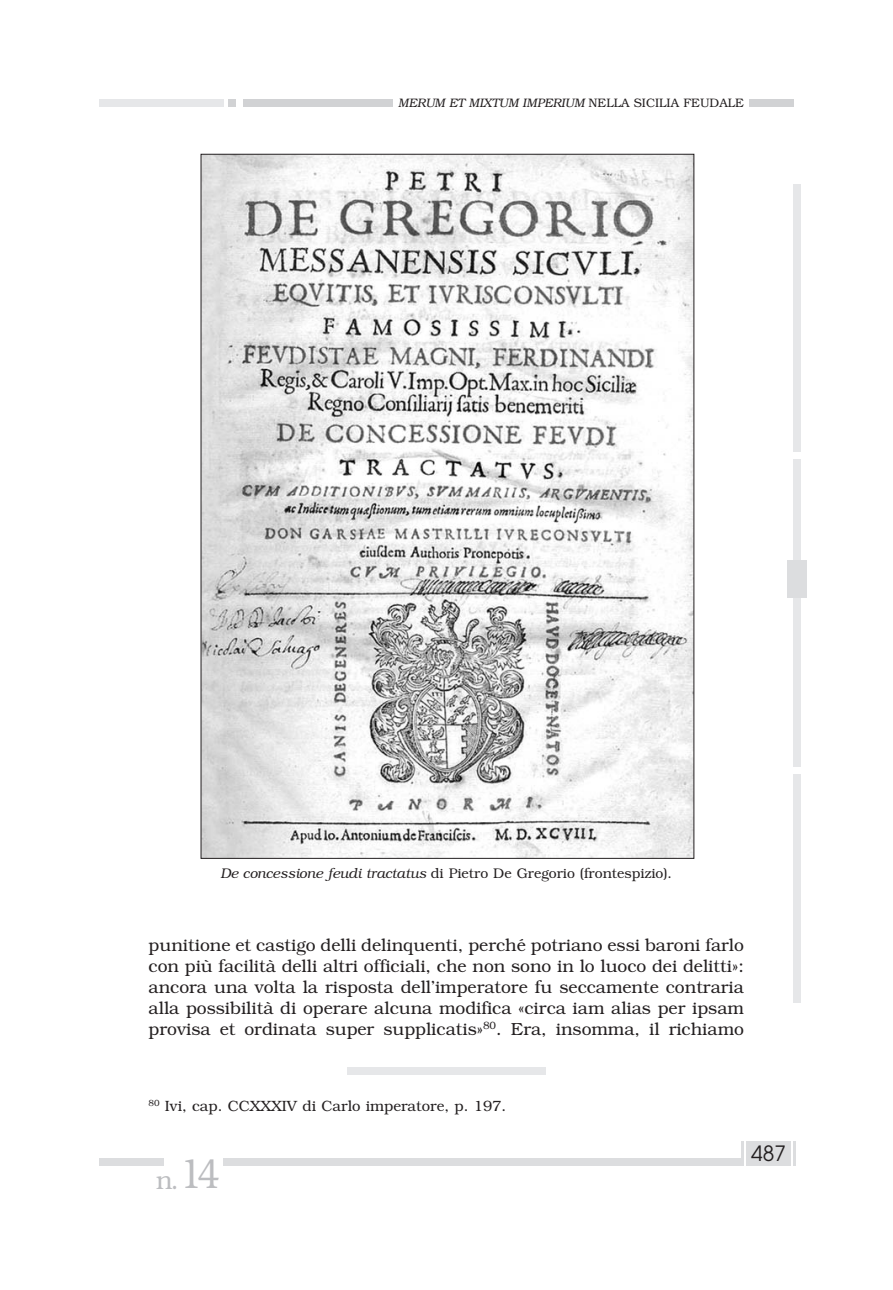
<style>
.page{position:relative;width:893px;height:1290px;background:#fff}
.page>*{position:absolute;margin:0;border:0;box-sizing:border-box;transform-origin:0 0}
.t1{font:300 26.25px "Bookman";color:#bcbdc0;scale:.95 1}
.t2{font:21px "Avant Garde";color:#231f20}
.t3{font:300 17.5px/21px "Bookman";color:#231f20;text-align:justify}
.t4{font:300 14.88px "Bookman";color:#231f20}
.t5{font:300 14px "Bookman";color:#231f20}
.t6{font:italic 300 12.25px "Bookman";color:#231f20}
.s1{font-style:normal}
.s2{font-style:italic}
.s3{font-size:42px}
</style>
<div class="page">
<div style="left:99px;top:99px;width:124px;height:8px;background:#e6e7e9"></div>
<div style="left:228px;top:99px;width:8px;height:8px;background:#d1d2d4"></div>
<div style="left:243px;top:99px;width:150px;height:8px;background:#d1d2d4"></div>
<div style="left:749px;top:99px;width:44px;height:8px;background:#d1d2d4"></div>
<div style="left:793px;top:184px;width:8px;height:267px;background:#e6e7e9"></div>
<div style="left:793px;top:459px;width:8px;height:307px;background:#e6e7e9"></div>
<div style="left:793px;top:774px;width:8px;height:228px;background:#e6e7e9"></div>
<div style="left:787px;top:561px;width:20px;height:37px;background:#dcdddf"></div>
<div style="left:99px;top:1158px;width:64px;height:8px;background:#dcdddf"></div>
<div style="left:223px;top:1158px;width:521px;height:8px;background:#dcdddf"></div>
<hr style="left:741px;top:1141px;width:3px;height:25px;background:#dcdddf">
<div style="left:746px;top:1141px;width:45px;height:25px;background:#dcdddf"></div>
<hr style="left:793px;top:1141px;width:3px;height:25px;background:#dcdddf">
<div style="left:347px;top:1068px;width:198px;height:7px;background:#e6e7e9"></div>
<img style="left:203px;top:156px;width:489px;height:701px">
<p class="t6" style="left:398px;top:98px;width:347px">MERUM ET MIXTUM IMPERIUM <span class="s1">NELLA SICILIA FEUDALE</span></p>
<p class="t5" style="left:220px;top:868px;width:453px"><span class="s2">De concessione feudi tractatus</span> di Pietro De Gregorio (frontespizio).</p>
<p class="t3" style="left:149px;top:935px;width:597px">punitione et castigo delli delinquenti, perché potriano essi baroni farlo con più facilità delli altri officiali, che non sono in lo luoco dei delitti»: ancora una volta la risposta dell’imperatore fu seccamente contraria alla possibilità di operare alcuna modifica «circa iam alias per ipsam provisa et ordinata super supplicatis»<sup>80</sup>. Era, insomma, il richiamo</p>
<p class="t4" style="left:149px;top:1100px;width:359px"><sup>80</sup> Ivi, cap. CCXXXIV di Carlo imperatore, p. 197.</p>
<h1 class="t1" style="left:156px;top:1169px;width:68px">n.<span class="s3">14</span></h1>
<p class="t2" style="left:751px;top:1145px;width:36px">487</p>
</div>
